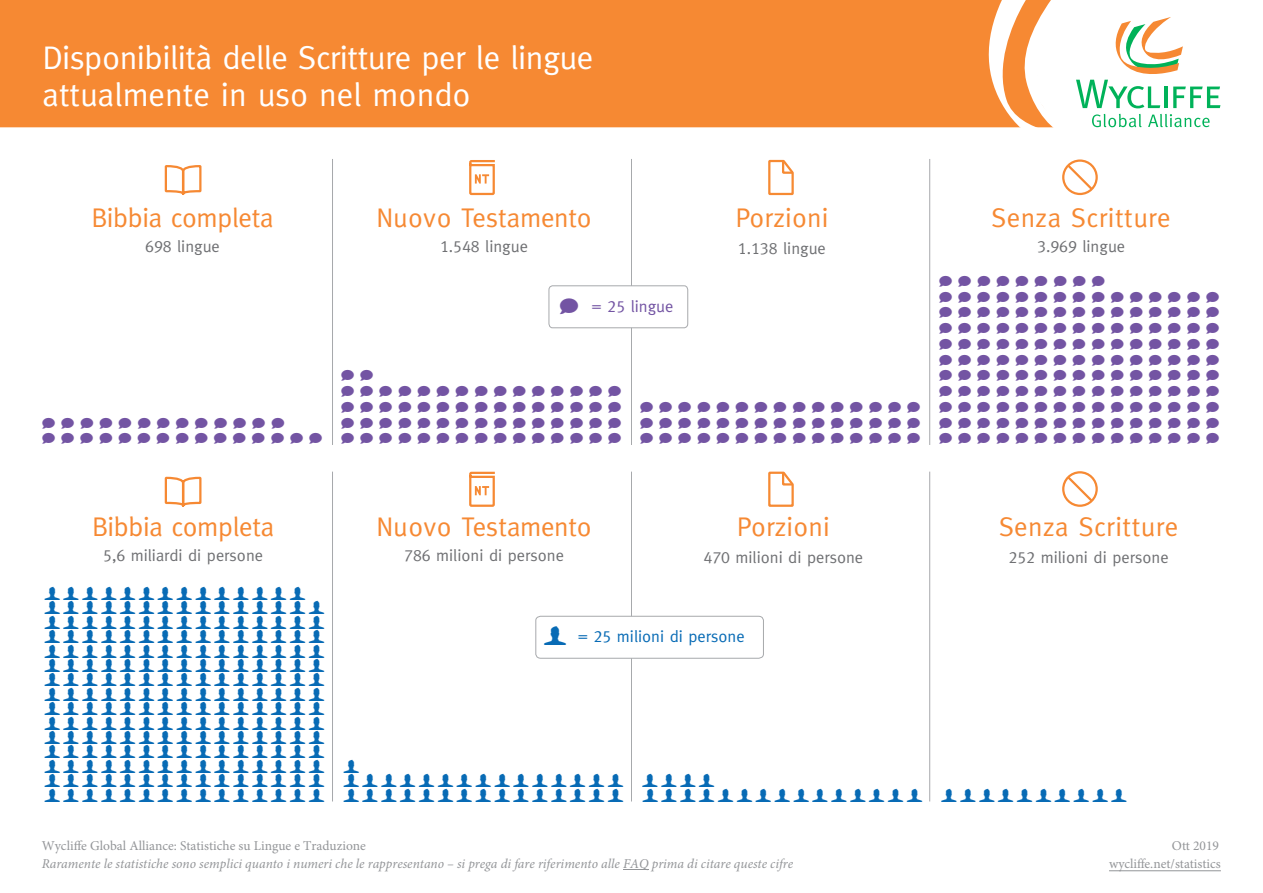
<style>
.page{position:relative;width:1263px;height:893px;background:#fff}
.page>*{position:absolute;margin:0;border:0;box-sizing:border-box;transform-origin:0 0}
.t1{font:33px/37.5px "Meta";letter-spacing:-.015em;color:#fff}
.t2{font:27px "Meta";color:#f68933}
.t3{font:27px "Meta";letter-spacing:.02em;color:#f68933}
.t4{font:21px "Modern Pictograms";letter-spacing:.12em;color:#086bb5}
.t5{font:16.5px "Meta";color:#6f7073}
.t6{font:16.5px "Meta";color:#086bb5}
.t7{font:16.5px "Meta";color:#7354a3}
.t8{font:italic 13.5px "Minion Pro";color:#939598}
.t9{font:13.5px/18px "Minion Pro";color:#939598;text-align:right}
.s1{font-family:"Meta Caps"}
.s2{font-family:"Modern Pictograms";font-size:30px}
</style>
<div class="page">
<hr style="left:1109px;top:870px;width:112px;height:1px;background:#939598">
<div style="left:0;top:0;width:982px;height:127px;background:#f68933"></div>
<hr style="left:332px;top:159px;width:1px;height:286px;background:#a7a9ac">
<hr style="left:631px;top:159px;width:1px;height:286px;background:#a7a9ac">
<hr style="left:929px;top:159px;width:1px;height:286px;background:#a7a9ac">
<hr style="left:332px;top:472px;width:1px;height:329px;background:#a7a9ac">
<hr style="left:631px;top:472px;width:1px;height:329px;background:#a7a9ac">
<hr style="left:929px;top:472px;width:1px;height:329px;background:#a7a9ac">
<div style="left:535px;top:616px;width:229px;height:43px;border:1px solid #a7a9ac;border-radius:5px"></div>
<div style="left:549px;top:286px;width:164px;height:42px;background:#fff;border-radius:4px"></div>
<div style="left:549px;top:285px;width:139px;height:43px;border:1px solid #a7a9ac;border-radius:4px"></div>
<svg style="left:164px;top:165px;width:38px;height:30px"></svg>
<svg style="left:469px;top:160px;width:26px;height:36px"></svg>
<svg style="left:768px;top:159px;width:26px;height:37px"></svg>
<div style="left:1062px;top:159px;width:36px;height:36px;border:2px solid #f68933;border-radius:50%"></div>
<svg style="left:982px;top:0;width:239px;height:192px"></svg>
<svg style="left:164px;top:476px;width:38px;height:31px"></svg>
<svg style="left:469px;top:471px;width:26px;height:36px"></svg>
<svg style="left:768px;top:471px;width:26px;height:36px"></svg>
<div style="left:1062px;top:471px;width:36px;height:36px;border:2px solid #f68933;border-radius:50%"></div>
<svg style="left:1065px;top:474px;width:30px;height:30px"></svg>
<svg style="left:623px;top:869px;width:26px;height:1px"></svg>
<h1 class="t1" style="left:43px;top:41px;width:552px">Disponibilità delle Scritture per le lingue attualmente in uso nel mondo</h1>
<p class="t2" style="left:91px;top:207px;width:184px">Bibbia completa</p>
<p class="t5" style="left:145px;top:240px;width:76px"><span class="s1">698</span> lingue</p>
<p class="t2" style="left:376px;top:207px;width:216px">Nuovo Testamento</p>
<p class="t5" style="left:440px;top:240px;width:89px"><span class="s1">1.548</span> lingue</p>
<p class="t7" style="left:591px;top:300px;width:84px"><span class="s1">= 25</span> lingue</p>
<p class="t2" style="left:735px;top:207px;width:95px">Porzioni</p>
<p class="t5" style="left:738px;top:242px;width:89px"><span class="s1">1.138</span> lingue</p>
<p class="t2" style="left:92px;top:516px;width:184px">Bibbia completa</p>
<p class="t5" style="left:103px;top:549px;width:161px"><span class="s1">5,6</span> miliardi di persone</p>
<p class="t2" style="left:377px;top:516px;width:216px">Nuovo Testamento</p>
<p class="t5" style="left:404px;top:549px;width:161px"><span class="s1">786</span> milioni di persone</p>
<p class="t2" style="left:737px;top:516px;width:95px">Porzioni</p>
<p class="t5" style="left:703px;top:551px;width:161px"><span class="s1">470</span> milioni di persone</p>
<p class="t3" style="left:991px;top:207px;width:181px">Senza Scritture</p>
<p class="t5" style="left:1037px;top:240px;width:89px"><span class="s1">3.969</span> lingue</p>
<p class="t3" style="left:999px;top:516px;width:181px">Senza Scritture</p>
<p class="t5" style="left:1009px;top:551px;width:161px"><span class="s1">252</span> milioni di persone</p>
<p class="t4" style="left:44px;top:584px;width:263px">ffffffffffffff</p>
<p class="t4" style="left:44px;top:598px;width:282px">fffffffffffffff</p>
<p class="t4" style="left:44px;top:613px;width:282px">fffffffffffffff</p>
<p class="t4" style="left:44px;top:627px;width:282px">fffffffffffffff</p>
<p class="t4" style="left:44px;top:642px;width:282px">fffffffffffffff</p>
<p class="t4" style="left:44px;top:656px;width:282px">fffffffffffffff</p>
<p class="t4" style="left:44px;top:671px;width:282px">fffffffffffffff</p>
<p class="t4" style="left:44px;top:685px;width:282px">fffffffffffffff</p>
<p class="t4" style="left:44px;top:699px;width:282px">fffffffffffffff</p>
<p class="t4" style="left:44px;top:714px;width:282px">fffffffffffffff</p>
<p class="t4" style="left:44px;top:728px;width:282px">fffffffffffffff</p>
<p class="t4" style="left:44px;top:743px;width:282px">fffffffffffffff</p>
<p class="t4" style="left:44px;top:757px;width:317px">fffffffffffffff f</p>
<p class="t4" style="left:44px;top:771px;width:581px">fffffffffffffff fffffffffffffff</p>
<p class="t4" style="left:44px;top:786px;width:282px">fffffffffffffff</p>
<p class="t6" style="left:543px;top:630px;width:203px"><span class="s2">f</span> <span class="s1">= 25</span> milioni di persone</p>
<p class="t4" style="left:642px;top:771px;width:74px">ffff</p>
<p class="t4" style="left:343px;top:786px;width:786px">fffffffffffffff fffffffffffffff ffffffffff</p>
<p class="t9" style="left:42px;top:838px;width:326px">Wycliffe Global Alliance: Statistiche su Lingue e Traduzione</p>
<p class="t8" style="left:42px;top:858px;width:753px">Raramente le statistiche sono semplici quanto i numeri che le rappresentano – si prega di fare riferimento alle FAQ prima di citare queste cifre</p>
<p class="t9" style="left:1109px;top:838px;width:113px">Ott 2019 wycliffe.net/statistics</p>
</div>
